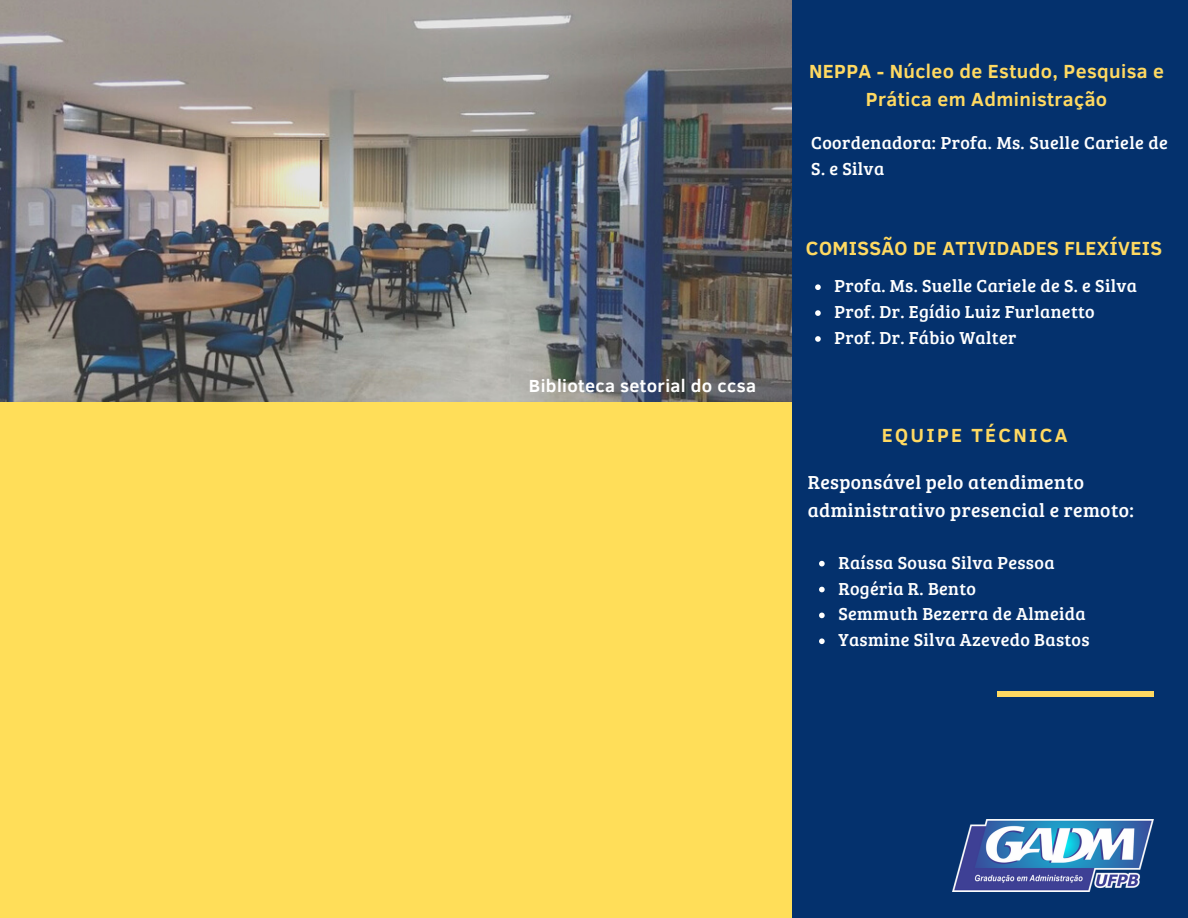
<style>
.page{position:relative;width:1188px;height:918px;background:#ffde59}
.page>*{position:absolute;margin:0;border:0;box-sizing:border-box;transform-origin:0 0}
.t1{font:700 19.5px/28.2px "Clear Sans";letter-spacing:.02em;color:#ffd961;text-align:center}
.t2{font:19.5px/28.2px "Bree Serif";letter-spacing:.02em;color:#fff}
.t3{font:700 19.5px "Clear Sans";letter-spacing:.12em;color:#ffd961}
.t4{font:18px/25.8px "Bree Serif";letter-spacing:.02em;color:#fff}
.t5{font:700 18px "Clear Sans";letter-spacing:.02em;color:#fff}
</style>
<div class="page">
<img style="left:0;top:0;width:792px;height:402px">
<div style="left:792px;top:0;width:396px;height:918px;background:#04316d"></div>
<div style="left:997px;top:692px;width:157px;height:5px;background:#ffd961"></div>
<svg style="left:819px;top:561px;width:6px;height:5px"></svg>
<svg style="left:819px;top:587px;width:6px;height:5px"></svg>
<svg style="left:819px;top:613px;width:6px;height:5px"></svg>
<svg style="left:819px;top:638px;width:6px;height:6px"></svg>
<svg style="left:815px;top:284px;width:6px;height:6px"></svg>
<svg style="left:815px;top:310px;width:6px;height:6px"></svg>
<svg style="left:815px;top:336px;width:6px;height:6px"></svg>
<img style="left:952px;top:819px;width:202px;height:72px">
<p class="t5" style="left:529px;top:373px;width:229px">Biblioteca setorial do ccsa</p>
<p class="t1" style="left:809px;top:56px;width:357px">NEPPA - Núcleo de Estudo, Pesquisa e<br>Prática em Administração</p>
<p class="t4" style="left:811px;top:129px;width:358px">Coordenadora: Profa. Ms. Suelle Cariele de<br>S. e Silva</p>
<p class="t1" style="left:806px;top:233px;width:358px">COMISSÃO DE ATIVIDADES FLEXÍVEIS</p>
<p class="t4" style="left:834px;top:272px;width:304px">Profa. Ms. Suelle Cariele de S. e Silva</p>
<p class="t4" style="left:834px;top:298px;width:262px">Prof. Dr. Egídio Luiz Furlanetto</p>
<p class="t4" style="left:834px;top:324px;width:184px">Prof. Dr. Fábio Walter</p>
<p class="t3" style="left:882px;top:421px;width:187px">EQUIPE TÉCNICA</p>
<p class="t2" style="left:808px;top:467px;width:328px">Responsável pelo atendimento administrativo presencial e remoto:</p>
<p class="t4" style="left:838px;top:549px;width:218px">Raíssa Sousa Silva Pessoa</p>
<p class="t4" style="left:838px;top:575px;width:139px">Rogéria R. Bento</p>
<p class="t4" style="left:838px;top:600px;width:249px">Semmuth Bezerra de Almeida</p>
<p class="t4" style="left:838px;top:626px;width:253px">Yasmine Silva Azevedo Bastos</p>
</div>
